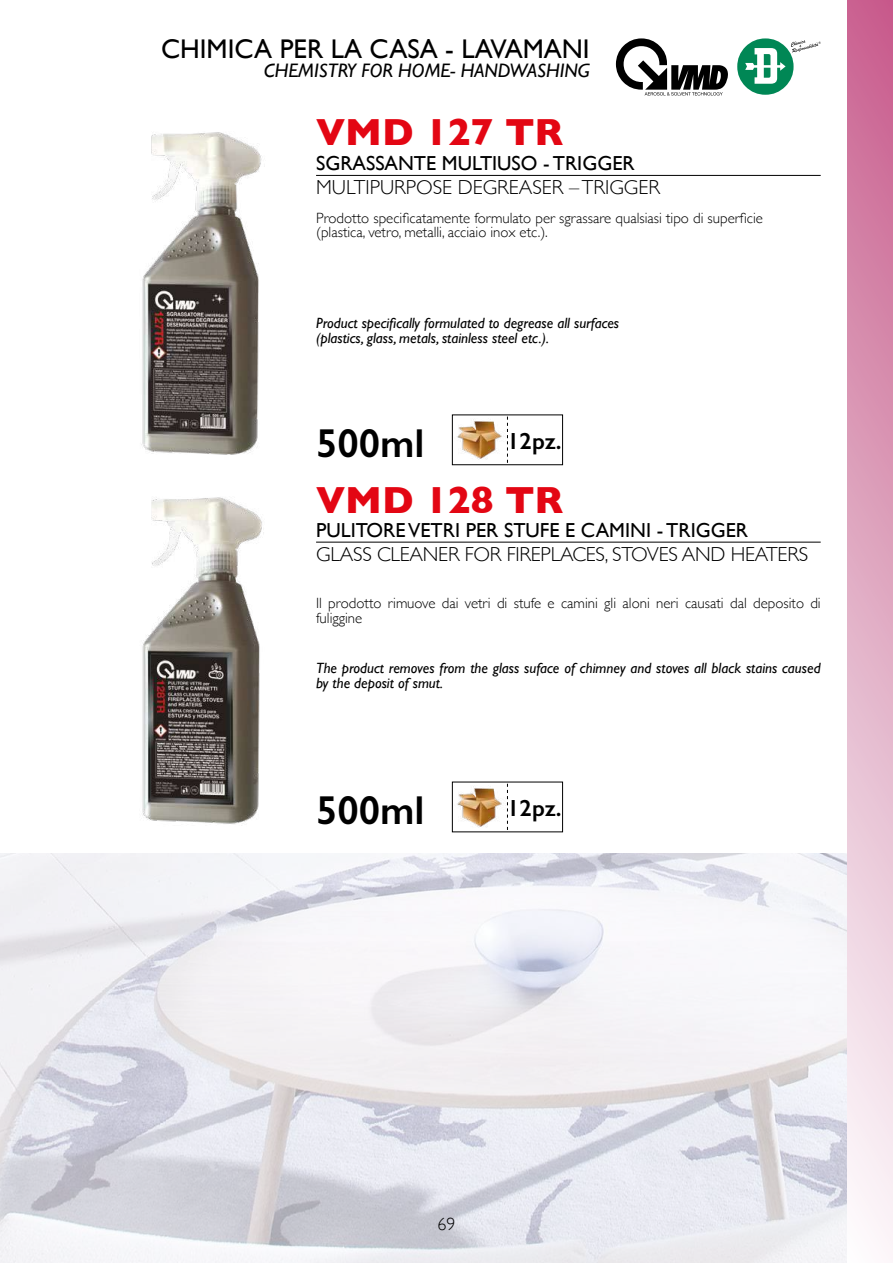
<style>
.page{position:relative;width:893px;height:1263px;background:#fff}
.page>*{position:absolute;margin:0;border:0;box-sizing:border-box;transform-origin:0 0}
.t1{font:600 40.5px "Gill Sans";color:#000}
.t2{font:700 38.4px "Gill Sans";color:#e30613}
.t3{font:27px "Gill Sans";color:#000}
.t4{font:600 23.4px "Gill Sans";color:#000}
.t5{font:300 20.25px "Gill Sans";letter-spacing:-.01em;color:#000}
.t6{font:20.25px "Gill Sans";color:#000}
.t7{font:italic 19.5px "Gill Sans";color:#000}
.t8{font:300 18px "Gill Sans";color:#000}
.t9{font:300 14.85px/14.2px "Gill Sans";color:#000}
.t10{font:italic 14.85px/14.2px "Gill Sans";color:#000}
</style>
<div class="page">
<img style="left:141px;top:132px;width:124px;height:323px">
<img style="left:142px;top:497px;width:122px;height:329px">
<img style="left:0;top:853px;width:848px;height:410px">
<div style="left:848px;top:0;width:45px;height:1263px;background:linear-gradient(to bottom,#c8608e,#fdfefe)"></div>
<img style="left:457px;top:786px;width:45px;height:42px">
<div style="left:452px;top:782px;width:111px;height:50px;border:1px solid #000"></div>
<img style="left:457px;top:419px;width:45px;height:41px">
<div style="left:452px;top:415px;width:111px;height:50px;border:1px solid #000"></div>
<hr style="left:316px;top:175px;width:505px;height:1px;background:#000">
<hr style="left:316px;top:542px;width:505px;height:1px;background:#000">
<svg style="left:507px;top:784px;width:1px;height:46px"></svg>
<svg style="left:507px;top:417px;width:1px;height:46px"></svg>
<svg style="left:616px;top:38px;width:112px;height:58px"></svg>
<svg style="left:737px;top:38px;width:84px;height:57px"></svg>
<h3 class="t3" style="left:161px;top:33px;width:430px">CHIMICA PER LA CASA - LAVAMANI</h3>
<h3 class="t7" style="left:264px;top:59px;width:327px">CHEMISTRY FOR HOME- HANDWASHING</h3>
<h2 class="t2" style="left:316px;top:102px;width:249px">VMD 127 TR</h2>
<h3 class="t6" style="left:316px;top:151px;width:320px">SGRASSANTE MULTIUSO - TRIGGER</h3>
<h3 class="t5" style="left:316px;top:171px;width:345px">MULTIPURPOSE DEGREASER – TRIGGER</h3>
<p class="t9" style="left:316px;top:210px;width:448px">Prodotto specificatamente formulato per sgrassare qualsiasi tipo di superficie (plastica, vetro, metalli, acciaio inox etc.).</p>
<p class="t10" style="left:316px;top:316px;width:305px">Product specifically formulated to degrease all surfaces (plastics, glass, metals, stainless steel etc.).</p>
<h1 class="t1" style="left:316px;top:419px;width:110px">500ml</h1>
<h3 class="t4" style="left:507px;top:427px;width:56px">12pz.</h3>
<h2 class="t2" style="left:316px;top:469px;width:249px">VMD 128 TR</h2>
<h3 class="t6" style="left:316px;top:518px;width:434px">PULITORE VETRI PER STUFE E CAMINI - TRIGGER</h3>
<h3 class="t5" style="left:316px;top:539px;width:494px">GLASS CLEANER FOR FIREPLACES, STOVES AND HEATERS</h3>
<p class="t9" style="left:316px;top:596px;width:506px">Il prodotto rimuove dai vetri di stufe e camini gli aloni neri causati dal deposito di fuliggine</p>
<p class="t10" style="left:316px;top:661px;width:506px">The product removes from the glass suface of chimney and stoves all black stains caused by the deposit of smut.</p>
<h1 class="t1" style="left:316px;top:786px;width:110px">500ml</h1>
<h3 class="t4" style="left:507px;top:794px;width:56px">12pz.</h3>
<p class="t8" style="left:437px;top:1210px;width:19px">69</p>
</div>
